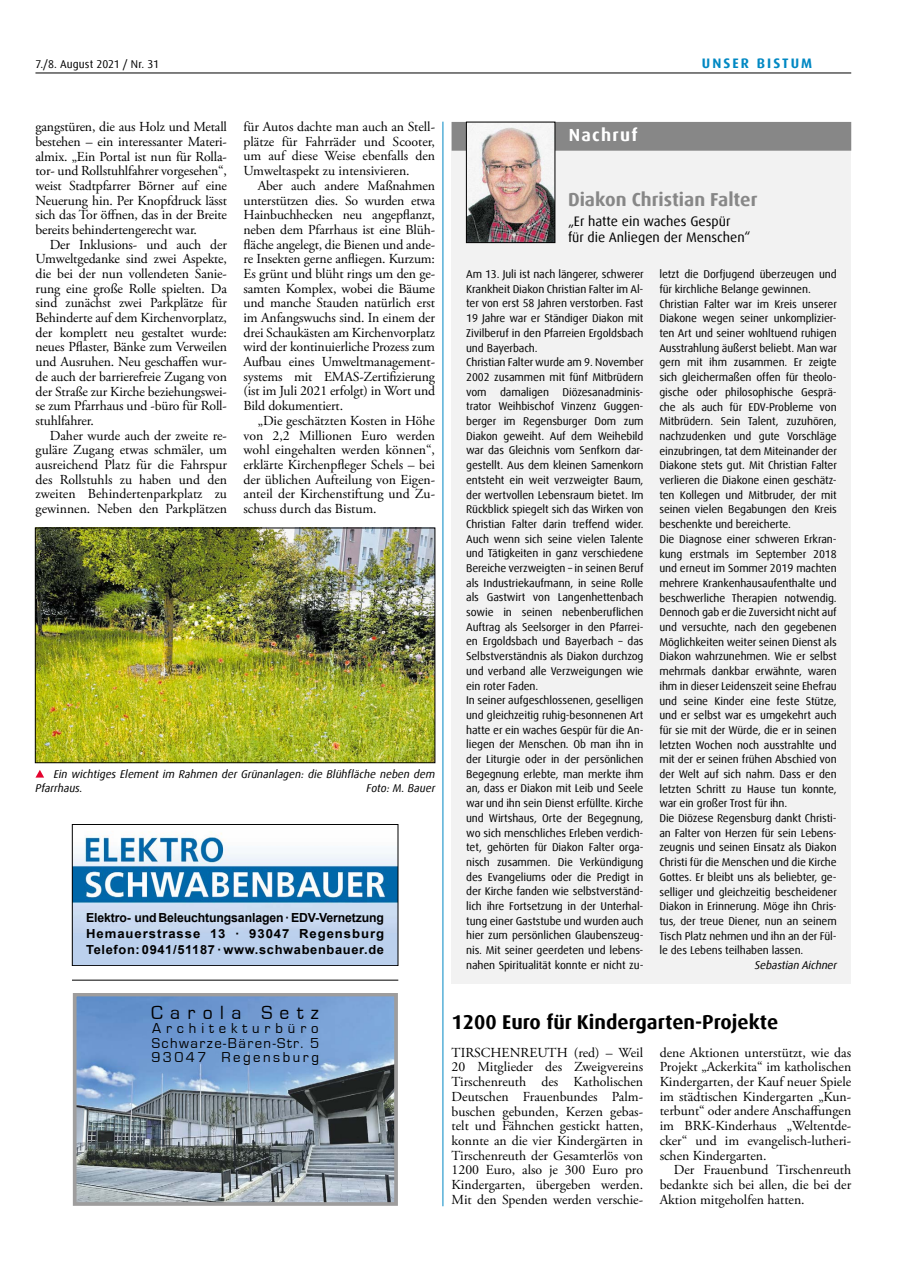
<style>
.page{position:relative;width:908px;height:1276px;background:#fff}
.page>*{position:absolute;margin:0;border:0;box-sizing:border-box;transform-origin:0 0}
.t1{font:700 20px "Dax Offc Pro";color:#000}
.t2{font:19.62px "Eurostile";letter-spacing:.375em;color:#000}
.t3{font:700 18.75px "Dax Offc Pro";color:#878787}
.t4{font:700 17.5px "Dax Offc Pro";letter-spacing:.075em;color:#fff}
.t5{font:14.75px/28.8px "Eurostile";letter-spacing:.325em;color:#000}
.t6{font:14.75px "Eurostile";letter-spacing:.1em;color:#000}
.t7{font:13.75px/14.6px "Adobe Garamond Pro";color:#000;text-align:justify}
.t8{font:13.75px/16.2px "Dax Offc Pro";color:#000}
.t9{font:700 13.75px "Dax Offc Pro";letter-spacing:.15em;color:#0088c3}
.t10{font:700 12.5px/16.2px "Arial";letter-spacing:.05em;color:#000;text-align:justify}
.t11{font:11.25px/14.8px "Dax Offc Pro";letter-spacing:-.01em;color:#000}
.t12{font:italic 11.25px/14.8px "Dax Offc Pro";color:#000}
</style>
<div class="page">
<hr style="left:35px;top:73px;width:815px;height:1px;background:#000">
<img style="left:74px;top:831px;width:322px;height:133px">
<div style="left:72px;top:824px;width:326px;height:142px;border:1px solid #000"></div>
<img style="left:78px;top:998px;width:315px;height:202px">
<div style="left:73px;top:993px;width:325px;height:212px;border:4px solid #9e9d9d"></div>
<hr style="left:72px;top:980px;width:326px;height:1px;background:#000">
<div style="left:451px;top:122px;width:399px;height:861px;background:#f2f2f2"></div>
<div style="left:451px;top:122px;width:399px;height:29px;background:#878787"></div>
<img style="left:468px;top:124px;width:85px;height:117px">
<div style="left:466px;top:122px;width:89px;height:121px;border:1px solid #000"></div>
<hr style="left:442px;top:122px;width:1px;height:1084px;background:#0088c3">
<img style="left:37px;top:530px;width:396px;height:231px">
<div style="left:35px;top:528px;width:400px;height:235px;border:1px solid #000"></div>
<svg style="left:36px;top:770px;width:8px;height:7px"></svg>
<p class="t11" style="left:35px;top:56px;width:125px">7./8. August 2021 / Nr. 31</p>
<p class="t9" style="left:701px;top:54px;width:112px">UNSER BISTUM</p>
<p class="t7" style="left:36px;top:120px;width:193px">gangstüren, die aus Holz und Metall bestehen – ein interessanter Materi&shy;almix. „Ein Portal ist nun für Rolla&shy;tor- und Rollstuhlfahrer vorgesehen“, weist Stadtpfarrer Börner auf eine Neuerung hin. Per Knopfdruck lässt sich das Tor öffnen, das in der Breite bereits behindertengerecht war.</p>
<p class="t7" style="left:36px;top:237px;width:193px;text-indent:14px">Der Inklusions- und auch der Umweltgedanke sind zwei Aspekte, die bei der nun vollendeten Sanie&shy;rung eine große Rolle spielten. Da sind zunächst zwei Parkplätze für Behinderte auf dem Kirchenvorplatz, der komplett neu gestaltet wurde: neues Pflaster, Bänke zum Verweilen und Ausruhen. Neu geschaffen wur&shy;de auch der barrierefreie Zugang von der Straße zur Kirche beziehungswei&shy;se zum Pfarrhaus und -büro für Roll&shy;stuhlfahrer.</p>
<p class="t7" style="left:36px;top:428px;width:193px;text-indent:14px">Daher wurde auch der zweite re&shy;guläre Zugang etwas schmäler, um ausreichend Platz für die Fahrspur des Rollstuhls zu haben und den zweiten Behindertenparkplatz zu gewinnen. Neben den Parkplätzen</p>
<p class="t7" style="left:243px;top:120px;width:193px">für Autos dachte man auch an Stell&shy;plätze für Fahrräder und Scooter, um auf diese Weise ebenfalls den Umweltaspekt zu intensivieren.</p>
<p class="t7" style="left:243px;top:179px;width:193px;text-indent:14px">Aber auch andere Maßnahmen unterstützen dies. So wurden etwa Hainbuchhecken neu angepflanzt, neben dem Pfarrhaus ist eine Blüh&shy;fläche angelegt, die Bienen und ande&shy;re Insekten gerne anfliegen. Kurzum:<br>Es grünt und blüht rings um den ge&shy;samten Komplex, wobei die Bäume und manche Stauden natürlich erst im Anfangswuchs sind. In einem der drei Schaukästen am Kirchenvorplatz wird der kontinuierliche Prozess zum Aufbau eines Umweltmanagement&shy;systems mit EMAS-Zertifizierung (ist im Juli 2021 erfolgt) in Wort und Bild dokumentiert.</p>
<p class="t7" style="left:243px;top:414px;width:193px;text-indent:14px">„Die geschätzten Kosten in Höhe von 2,2 Millionen Euro werden wohl eingehalten werden können“, erklärte Kirchenpfleger Schels – bei der üblichen Aufteilung von Eigen&shy;anteil der Kirchenstiftung und Zu&shy;schuss durch das Bistum.</p>
<p class="t12" style="left:35px;top:766px;width:401px;text-indent:18px">Ein wichtiges Element im Rahmen der Grünanlagen: die Blühfläche neben dem<br>Pfarrhaus.</p>
<p class="t12" style="left:366px;top:781px;width:70px">Foto: M. Bauer</p>
<p class="t10" style="left:86px;top:909px;width:299px">Elektro- und Beleuchtungsanlagen · EDV-Vernetzung Hemauerstrasse 13 · 93047 Regensburg Telefon: 0941/51187 · www.schwabenbauer.de</p>
<h2 class="t2" style="left:151px;top:1002px;width:169px">Carola Setz</h2>
<h3 class="t5" style="left:151px;top:1014px;width:169px">Architekturbüro<br>93047 Regensburg</h3>
<h3 class="t6" style="left:152px;top:1035px;width:169px">Schwarze-Bären-Str. 5</h3>
<h3 class="t4" style="left:568px;top:124px;width:70px">Nachruf</h3>
<h3 class="t3" style="left:567px;top:188px;width:191px">Diakon Christian Falter</h3>
<p class="t8" style="left:567px;top:213px;width:184px">„Er hatte ein waches Gespür<br>für die Anliegen der Menschen“</p>
<p class="t11" style="left:466px;top:267px;width:179px">Am 13. Juli ist nach längerer, schwerer Krankheit Diakon Christian Falter im Al&shy;ter von erst 58 Jahren verstorben. Fast 19 Jahre war er Ständiger Diakon mit Zivilberuf in den Pfarreien Ergoldsbach und Bayerbach.<br>Christian Falter wurde am 9. November 2002 zusammen mit fünf Mitbrüdern vom damaligen Diözesanadminis&shy;trator Weihbischof Vinzenz Guggen&shy;berger im Regensburger Dom zum Diakon geweiht. Auf dem Weihebild war das Gleichnis vom Senfkorn dar&shy;gestellt. Aus dem kleinen Samenkorn entsteht ein weit verzweigter Baum, der wertvollen Lebensraum bietet. Im Rückblick spiegelt sich das Wirken von Christian Falter darin treffend wider.<br>Auch wenn sich seine vielen Talente und Tätigkeiten in ganz verschiedene Bereiche verzweigten – in seinen Beruf als Industriekaufmann, in seine Rolle als Gastwirt von Langenhettenbach sowie in seinen nebenberuflichen Auftrag als Seelsorger in den Pfarrei&shy;en Ergoldsbach und Bayerbach – das Selbstverständnis als Diakon durchzog und verband alle Verzweigungen wie ein roter Faden.<br>In seiner aufgeschlossenen, geselligen und gleichzeitig ruhig-besonnenen Art hatte er ein waches Gespür für die An&shy;liegen der Menschen. Ob man ihn in der Liturgie oder in der persönlichen Begegnung erlebte, man merkte ihm an, dass er Diakon mit Leib und Seele war und ihn sein Dienst erfüllte. Kirche und Wirtshaus, Orte der Begegnung, wo sich menschliches Erleben verdich&shy;tet, gehörten für Diakon Falter orga&shy;nisch zusammen. Die Verkündigung des Evangeliums oder die Predigt in der Kirche fanden wie selbstverständ&shy;lich ihre Fortsetzung in der Unterhal&shy;tung einer Gaststube und wurden auch hier zum persönlichen Glaubenszeug&shy;nis. Mit seiner geerdeten und lebens&shy;nahen Spiritualität konnte er nicht zu-</p>
<p class="t11" style="left:659px;top:267px;width:179px">letzt die Dorfjugend überzeugen und für kirchliche Belange gewinnen.<br>Christian Falter war im Kreis unserer Diakone wegen seiner unkomplizier&shy;ten Art und seiner wohltuend ruhigen Ausstrahlung äußerst beliebt. Man war gern mit ihm zusammen. Er zeigte sich gleichermaßen offen für theolo&shy;gische oder philosophische Gesprä&shy;che als auch für EDV-Probleme von Mitbrüdern. Sein Talent, zuzuhören, nachzudenken und gute Vorschläge einzubringen, tat dem Miteinander der Diakone stets gut. Mit Christian Falter verlieren die Diakone einen geschätz&shy;ten Kollegen und Mitbruder, der mit seinen vielen Begabungen den Kreis beschenkte und bereicherte.<br>Die Diagnose einer schweren Erkran&shy;kung erstmals im September 2018 und erneut im Sommer 2019 machten mehrere Krankenhausaufenthalte und beschwerliche Therapien notwendig.<br>Dennoch gab er die Zuversicht nicht auf und versuchte, nach den gegebenen Möglichkeiten weiter seinen Dienst als Diakon wahrzunehmen. Wie er selbst mehrmals dankbar erwähnte, waren ihm in dieser Leidenszeit seine Ehefrau und seine Kinder eine feste Stütze, und er selbst war es umgekehrt auch für sie mit der Würde, die er in seinen letzten Wochen noch ausstrahlte und mit der er seinen frühen Abschied von der Welt auf sich nahm. Dass er den letzten Schritt zu Hause tun konnte, war ein großer Trost für ihn.<br>Die Diözese Regensburg dankt Christi&shy;an Falter von Herzen für sein Lebens&shy;zeugnis und seinen Einsatz als Diakon Christi für die Menschen und die Kirche Gottes. Er bleibt uns als beliebter, ge&shy;selliger und gleichzeitig bescheidener Diakon in Erinnerung. Möge ihn Chris&shy;tus, der treue Diener, nun an seinem Tisch Platz nehmen und ihn an der Fül&shy;le des Lebens teilhaben lassen.</p>
<p class="t12" style="left:754px;top:958px;width:84px">Sebastian Aichner</p>
<h1 class="t1" style="left:451px;top:1009px;width:328px">1200 Euro für Kindergarten-Projekte</h1>
<p class="t7" style="left:451px;top:1045px;width:193px">TIRSCHENREUTH (red) – Weil 20 Mitglieder des Zweigvereins Tirschenreuth des Katholischen Deutschen Frauenbundes Palm&shy;buschen gebunden, Kerzen gebas&shy;telt und Fähnchen gestickt hatten, konnte an die vier Kindergärten in Tirschenreuth der Gesamterlös von 1200 Euro, also je 300 Euro pro Kindergarten, übergeben werden.<br>Mit den Spenden werden verschie-</p>
<p class="t7" style="left:659px;top:1045px;width:193px">dene Aktionen unterstützt, wie das Projekt „Ackerkita“ im katholischen Kindergarten, der Kauf neuer Spiele im städtischen Kindergarten „Kun&shy;terbunt“ oder andere Anschaffungen im BRK-Kinderhaus „Weltentde&shy;cker“ und im evangelisch-lutheri&shy;schen Kindergarten.</p>
<p class="t7" style="left:659px;top:1163px;width:193px;text-indent:14px">Der Frauenbund Tirschenreuth bedankte sich bei allen, die bei der Aktion mitgeholfen hatten.</p>
</div>
